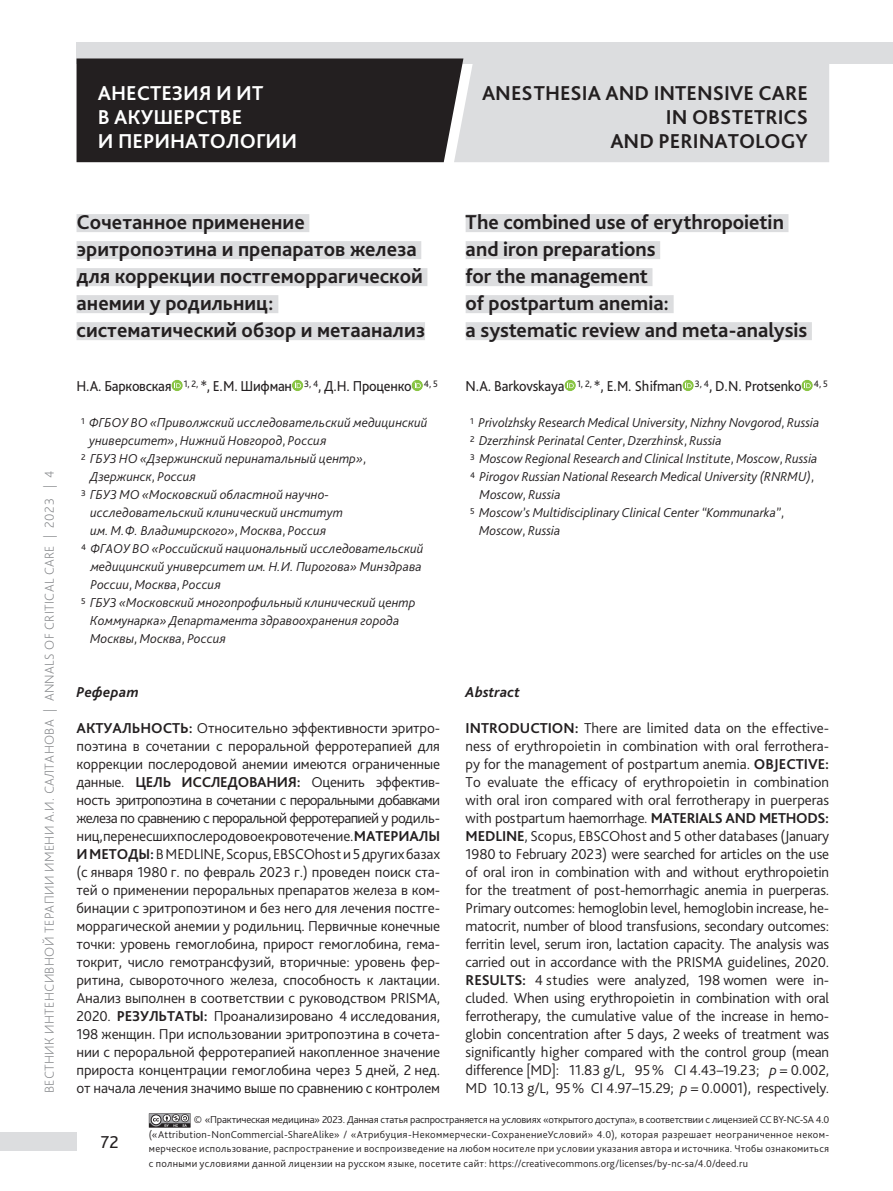
<style>
.page{position:relative;width:893px;height:1191px;background:#fff}
.page>*{position:absolute;margin:0;border:0;box-sizing:border-box;transform-origin:0 0}
.t1{font:700 21px/27px "Bliss Pro";color:#231f20}
.t2{font:700 21px/24px "Bliss Pro";color:#fff}
.t3{font:18px "Bliss Pro";color:#231f20}
.t4{font:300 15px/18px "Bliss Pro";letter-spacing:-.01em;color:#231f20;text-align:justify}
.t5{font:15px "Bliss Pro";letter-spacing:-.015em;color:#231f20;scale:.95 1}
.t6{font:italic 700 15px "Bliss Pro";letter-spacing:.01em;color:#231f20}
.t7{font:italic 300 13.5px "Bliss Pro";color:#231f20}
.t8{font:200 13.5px "Bliss Pro";letter-spacing:.025em;color:#808285}
.t9{font:300 10.5px/14.5px "Bliss Pro";letter-spacing:.02em;color:#231f20;text-align:justify}
.s1{font-style:normal}
.s2{font-weight:700}
.s3{font-style:italic}
</style>
<div class="page">
<div style="left:77px;top:42px;width:816px;height:22px;background:#dcdddf"></div>
<svg style="left:77px;top:58px;width:752px;height:104px;background:#807e80"></svg>
<div style="left:0;top:1132px;width:77px;height:18px;background:#dcdddf"></div>
<div style="left:77px;top:214px;width:232px;height:18px;background:#dcdddf"></div>
<div style="left:77px;top:241px;width:344px;height:18px;background:#dcdddf"></div>
<div style="left:77px;top:268px;width:350px;height:18px;background:#dcdddf"></div>
<div style="left:77px;top:295px;width:201px;height:18px;background:#dcdddf"></div>
<div style="left:77px;top:322px;width:348px;height:18px;background:#dcdddf"></div>
<svg style="left:171px;top:380px;width:12px;height:11px"></svg>
<svg style="left:174px;top:382px;width:7px;height:6px"></svg>
<div style="left:292px;top:380px;width:11px;height:11px;background:#89c544;border-radius:5px"></div>
<svg style="left:295px;top:382px;width:6px;height:6px"></svg>
<svg style="left:411px;top:380px;width:12px;height:11px"></svg>
<svg style="left:415px;top:382px;width:6px;height:6px"></svg>
<div style="left:466px;top:214px;width:322px;height:18px;background:#dcdddf"></div>
<div style="left:466px;top:241px;width:194px;height:18px;background:#dcdddf"></div>
<div style="left:466px;top:268px;width:186px;height:18px;background:#dcdddf"></div>
<div style="left:466px;top:295px;width:208px;height:18px;background:#dcdddf"></div>
<div style="left:466px;top:322px;width:346px;height:18px;background:#dcdddf"></div>
<svg style="left:564px;top:380px;width:12px;height:11px"></svg>
<svg style="left:567px;top:382px;width:7px;height:6px"></svg>
<svg style="left:682px;top:380px;width:12px;height:11px"></svg>
<svg style="left:685px;top:382px;width:7px;height:6px"></svg>
<svg style="left:801px;top:380px;width:12px;height:11px"></svg>
<svg style="left:804px;top:382px;width:7px;height:6px"></svg>
<svg style="left:149px;top:1113px;width:42px;height:14px"></svg>
<h1 class="t2" style="left:98px;top:80px;width:201px">АНЕСТЕЗИЯ И ИТ<br>В АКУШЕРСТВЕ<br>И ПЕРИНАТОЛОГИИ</h1>
<h1 class="t1" style="left:482px;top:80px;width:327px;line-height:24px;text-align:right">ANESTHESIA AND INTENSIVE CARE<br>IN OBSTETRICS<br>AND PERINATOLOGY</h1>
<p class="t8" style="left:41px;top:1093px;width:624px;rotate:-90deg">ВЕСТНИК ИНТЕНСИВНОЙ ТЕРАПИИ ИМЕНИ А.И. САЛТАНОВА | ANNALS OF CRITICAL CARE | 2023 | 4</p>
<h1 class="t1" style="left:77px;top:208px;width:350px">Сочетанное применение эритропоэтина и препаратов железа для коррекции постгеморрагической анемии у родильниц: систематический обзор и метаанализ</h1>
<p class="t5" style="left:77px;top:377px;width:382px">Н.А. Барковская <sup>1,</sup> <sup>2,</sup> *, Е.М. Шифман <sup>3,</sup> <sup>4</sup>, Д.Н. Проценко <sup>4,</sup> <sup>5</sup></p>
<p class="t7" style="left:81px;top:414px;width:348px"><sup>1</sup> ФГБОУ ВО «Приволжский исследовательский медицинский</p>
<p class="t7" style="left:89px;top:432px;width:239px">университет»<span class="s1">,</span> Нижний Новгород<span class="s1">,</span> Россия</p>
<p class="t7" style="left:81px;top:450px;width:286px"><sup>2</sup> ГБУЗ НО «Дзержинский перинатальный центр»<span class="s1">,</span></p>
<p class="t7" style="left:90px;top:468px;width:107px">Дзержинск<span class="s1">,</span> Россия</p>
<p class="t7" style="left:81px;top:486px;width:250px"><sup>3</sup> ГБУЗ МО «Московский областной научно-</p>
<p class="t7" style="left:90px;top:504px;width:254px">исследовательский клинический институт</p>
<p class="t7" style="left:90px;top:522px;width:238px">им. М.Ф. Владимирского»<span class="s1">,</span> Москва<span class="s1">,</span> Россия</p>
<p class="t7" style="left:81px;top:540px;width:344px"><sup>4</sup> ФГАОУ ВО «Российский национальный исследовательский</p>
<p class="t7" style="left:90px;top:558px;width:333px">медицинский университет им. Н.И. Пирогова» Минздрава</p>
<p class="t7" style="left:90px;top:576px;width:132px">России<span class="s1">,</span> Москва<span class="s1">,</span> Россия</p>
<p class="t7" style="left:81px;top:594px;width:336px"><sup>5</sup> ГБУЗ «Московский многопрофильный клинический центр</p>
<p class="t7" style="left:90px;top:612px;width:311px">Коммунарка» Департамента здравоохранения города</p>
<p class="t7" style="left:90px;top:630px;width:137px">Москвы<span class="s1">,</span> Москва<span class="s1">,</span> Россия</p>
<h1 class="t1" style="left:466px;top:208px;width:343px">The combined use of erythropoietin and iron preparations<br>for the management<br>of postpartum anemia:<br>a systematic review and meta-analysis</h1>
<p class="t5" style="left:466px;top:377px;width:383px">N.A. Barkovskaya <sup>1,</sup> <sup>2,</sup> *, E.M. Shifman <sup>3,</sup> <sup>4</sup>, D.N. Protsenko <sup>4,</sup> <sup>5</sup></p>
<p class="t7" style="left:470px;top:414px;width:351px"><sup>1</sup> Privolzhsky Research Medical University<span class="s1">,</span> Nizhny Novgorod<span class="s1">,</span> Russia</p>
<p class="t7" style="left:470px;top:432px;width:253px"><sup>2</sup> Dzerzhinsk Perinatal Center<span class="s1">,</span> Dzerzhinsk<span class="s1">,</span> Russia</p>
<p class="t7" style="left:470px;top:450px;width:349px"><sup>3</sup> Moscow Regional Research and Clinical Institute<span class="s1">,</span> Moscow<span class="s1">,</span> Russia</p>
<p class="t7" style="left:470px;top:468px;width:345px"><sup>4</sup> Pirogov Russian National Research Medical University (RNRMU)<span class="s1">,</span></p>
<p class="t7" style="left:480px;top:486px;width:83px">Moscow<span class="s1">,</span> Russia</p>
<p class="t7" style="left:470px;top:504px;width:315px"><sup>5</sup> Moscow’s Multidisciplinary Clinical Center “Kommunarka”<span class="s1">,</span></p>
<p class="t7" style="left:479px;top:522px;width:83px">Moscow<span class="s1">,</span> Russia</p>
<p class="t6" style="left:77px;top:683px;width:64px">Реферат</p>
<p class="t4" style="left:77px;top:719px;width:365px"><span class="s2">АКТУАЛЬНОСТЬ:</span> Относительно эффективности эритро&shy;поэтина в сочетании с пероральной ферротерапией для коррекции послеродовой анемии имеются ограниченные данные. <span class="s2">ЦЕЛЬ ИССЛЕДОВАНИЯ:</span> Оценить эффектив&shy;ность эритропоэтина в сочетании с пероральными добавками железа по сравнению с пероральной ферротерапией у родиль&shy;ниц, перенесших послеродовое кровотечение. <span class="s2">МАТЕРИАЛЫ ИМЕТОДЫ:</span> ВMEDLINE, Scopus, EBSCOhost и5 других базах (с января 1980 г. по февраль 2023 г.) проведен поиск ста&shy;тей о применении пероральных препаратов железа в ком&shy;бинации с эритропоэтином и без него для лечения постге&shy;моррагической анемии у родильниц. Первичные конечные точки: уровень гемоглобина, прирост гемоглобина, гема&shy;токрит, число гемотрансфузий, вторичные: уровень фер&shy;ритина, сывороточного железа, способность к лактации.<br>Анализ выполнен в соответствии с руководством PRISMA, 2020. <span class="s2">РЕЗУЛЬТАТЫ:</span> Проанализировано 4 исследования, 198 женщин. При использовании эритропоэтина в сочета&shy;нии с пероральной ферротерапией накопленное значение прироста концентрации гемоглобина через 5 дней, 2 нед. от начала лечения значимо выше по сравнению с контролем</p>
<p class="t6" style="left:466px;top:683px;width:56px">Abstract</p>
<p class="t4" style="left:466px;top:719px;width:365px"><span class="s2">INTRODUCTION:</span> There are limited data on the effective&shy;ness of erythropoietin in combination with oral ferrothera&shy;py for the management of postpartum anemia. <span class="s2">OBJECTIVE:<br></span>To evaluate the efficacy of erythropoietin in combination with oral iron compared with oral ferrotherapy in puerperas with postpartum haemorrhage. <span class="s2">MATERIALS AND METHODS:<br>MEDLINE</span>, Scopus, EBSCOhost and 5 other databases (January 1980 to February 2023) were searched for articles on the use of oral iron in combination with and without erythropoietin for the treatment of post-hemorrhagic anemia in puerperas.<br>Primary outcomes: hemoglobin level, hemoglobin increase, he&shy;matocrit, number of blood transfusions, secondary outcomes: ferritin level, serum iron, lactation capacity. The analysis was carried out in accordance with the PRISMA guidelines, 2020.<br><span class="s2">RESULTS:</span> 4 studies were analyzed, 198 women were in&shy;cluded. When using erythropoietin in combination with oral ferrotherapy, the cumulative value of the increase in hemo&shy;globin concentration after 5 days, 2 weeks of treatment was significantly higher compared with the control group (mean difference [MD]: 11.83 g/L, 95% CI 4.43–19.23; <span class="s3">р =</span> 0.002, MD 10.13 g/L, 95% CI 4.97–15.29; <span class="s3">р =</span> 0.0001), respectively.</p>
<p class="t9" style="left:149px;top:1112px;width:682px;text-indent:45px">© «Практическая медицина» 2023. Данная статья распространяется на условиях «открытого доступа», в соответствии с лицензией CCBY-NC-SA 4.0 («Attribution--NonCommercial--ShareAlike» / «Атрибуция--Некоммерчески--СохранениеУсловий» 4.0), которая разрешает неограниченное неком&shy;мерческое использование, распространение и воспроизведение на любом носителе при условии указания автора и источника. Чтобы ознакомиться с полными условиями данной лицензии на русском языке, посетите сайт: https://creativecommons.org/licenses/by-nc-sa/4.0/deed.ru</p>
<p class="t3" style="left:101px;top:1131px;width:19px">72</p>
</div>
